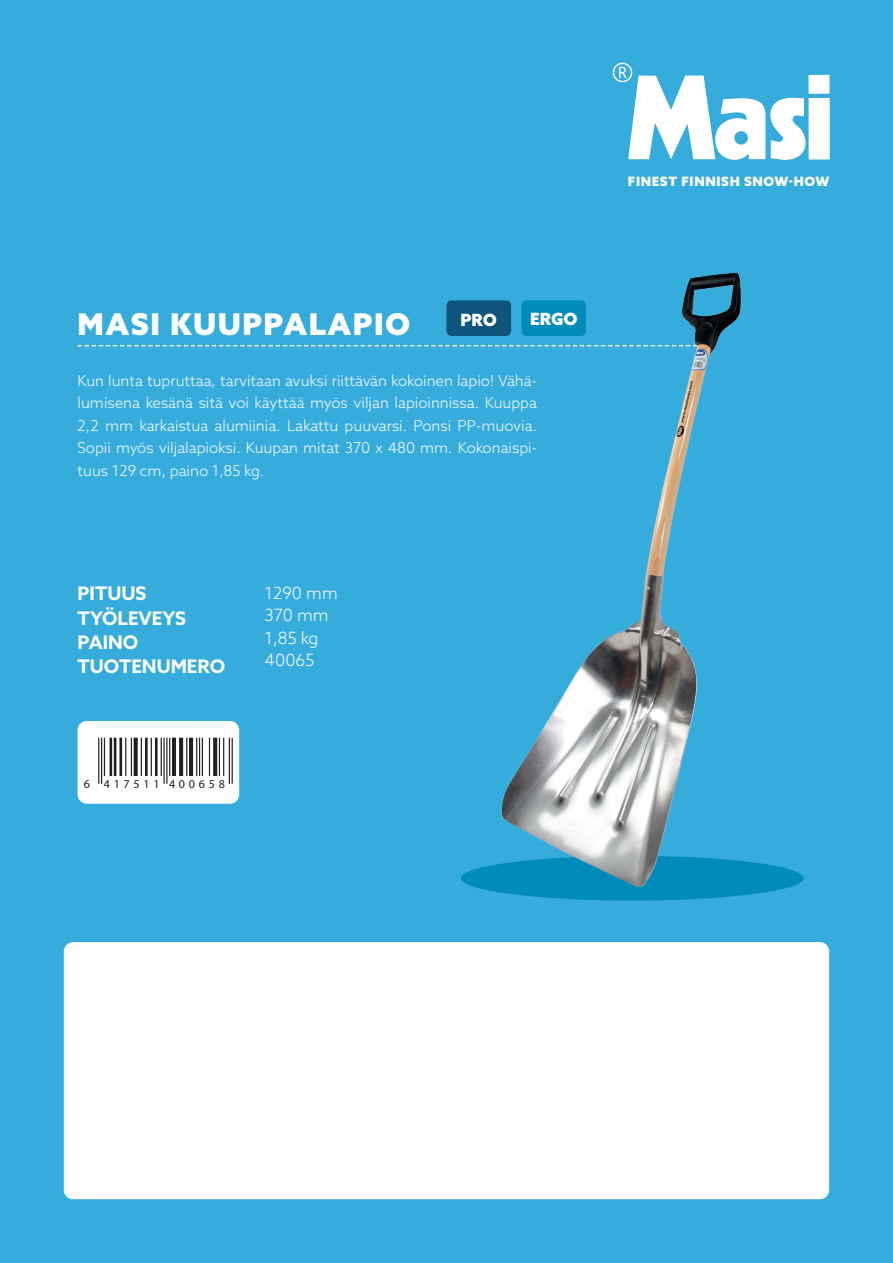
<style>
.page{position:relative;width:893px;height:1263px;background:#36acdd}
.page>*{position:absolute;margin:0;border:0;box-sizing:border-box;transform-origin:0 0}
.t1{font:900 30px "Azo Sans";letter-spacing:.05em;color:#fff}
.t2{font:700 18.75px/24.3px "Azo Sans";color:#fff}
.t3{font:300 16.8px/22.5px "Azo Sans";color:#fff}
.t4{font:900 16.8px "Azo Sans";color:#fff}
.t5{font:300 15px/22.5px "Azo Sans";color:#fff;text-align:justify}
.t6{font:900 12.9px "Azo Sans";letter-spacing:.05em;color:#fff}
.t7{font:12px "Myriad Pro";letter-spacing:.31em;color:#231f20}
</style>
<div class="page">
<div style="left:78px;top:721px;width:161px;height:83px;background:#fff;border-radius:9px"></div>
<div style="left:64px;top:942px;width:765px;height:257px;background:#fff;border-radius:9px"></div>
<svg style="left:613px;top:63px;width:217px;height:97px"></svg>
<img style="left:446px;top:273px;width:358px;height:628px">
<hr style="left:98px;top:738px;width:1px;height:46px;background:#231f20">
<hr style="left:101px;top:738px;width:1px;height:46px;background:#231f20">
<hr style="left:104px;top:738px;width:1px;height:38px;background:#231f20">
<hr style="left:110px;top:738px;width:2px;height:38px;background:#231f20">
<hr style="left:114px;top:738px;width:2px;height:38px;background:#231f20">
<hr style="left:119px;top:738px;width:3px;height:38px;background:#231f20">
<hr style="left:125px;top:738px;width:1px;height:38px;background:#231f20">
<hr style="left:131px;top:738px;width:1px;height:38px;background:#231f20">
<svg style="left:134px;top:738px;width:4px;height:38px"></svg>
<hr style="left:141px;top:738px;width:1px;height:38px;background:#231f20">
<hr style="left:145px;top:738px;width:3px;height:38px;background:#231f20">
<hr style="left:151px;top:738px;width:1px;height:38px;background:#231f20">
<hr style="left:155px;top:738px;width:3px;height:38px;background:#231f20">
<hr style="left:161px;top:738px;width:1px;height:38px;background:#231f20">
<hr style="left:163px;top:738px;width:2px;height:46px;background:#231f20">
<hr style="left:166px;top:738px;width:2px;height:46px;background:#231f20">
<hr style="left:169px;top:738px;width:1px;height:38px;background:#231f20">
<hr style="left:172px;top:738px;width:4px;height:38px;background:#231f20">
<svg style="left:179px;top:738px;width:4px;height:38px"></svg>
<hr style="left:186px;top:738px;width:1px;height:38px;background:#231f20">
<hr style="left:189px;top:738px;width:4px;height:38px;background:#231f20">
<hr style="left:196px;top:738px;width:1px;height:38px;background:#231f20">
<hr style="left:199px;top:738px;width:1px;height:38px;background:#231f20">
<hr style="left:202px;top:738px;width:1px;height:38px;background:#231f20">
<hr style="left:209px;top:738px;width:1px;height:38px;background:#231f20">
<svg style="left:213px;top:738px;width:4px;height:38px"></svg>
<hr style="left:219px;top:738px;width:1px;height:38px;background:#231f20">
<hr style="left:223px;top:738px;width:1px;height:38px;background:#231f20">
<hr style="left:229px;top:738px;width:1px;height:46px;background:#231f20">
<hr style="left:232px;top:738px;width:1px;height:46px;background:#231f20">
<div style="left:521px;top:300px;width:65px;height:36px;background:#008bba;border-radius:5px"></div>
<svg style="left:78px;top:345px;width:619px;height:1px"></svg>
<h1 class="t1" style="left:78px;top:304px;width:334px">MASI KUUPPALAPIO</h1>
<p class="t4" style="left:460px;top:308px;width:38px">PRO</p>
<p class="t4" style="left:530px;top:308px;width:49px">ERGO</p>
<p class="t5" style="left:78px;top:369px;width:461px">Kun lunta tupruttaa, tarvitaan avuksi riittävän kokoinen lapio! Vähä&shy;lumisena kesänä sitä voi käyttää myös viljan lapioinnissa. Kuuppa 2,2 mm karkaistua alumiinia. Lakattu puuvarsi. Ponsi PP-muovia.<br>Sopii myös viljalapioksi. Kuupan mitat 370 x 480 mm. Kokonaispi&shy;tuus 129 cm, paino 1,85 kg.</p>
<p class="t2" style="left:78px;top:581px;width:149px">PITUUS<br>TYÖLEVEYS<br>PAINO<br>TUOTENUMERO</p>
<p class="t3" style="left:265px;top:581px;width:75px">1290 mm<br>370 mm<br>1,85 kg<br>40065</p>
<p class="t7" style="left:84px;top:776px;width:143px">6 417511 400658</p>
<p class="t6" style="left:628px;top:173px;width:203px">FINEST FINNISH SNOW-HOW</p>
</div>
